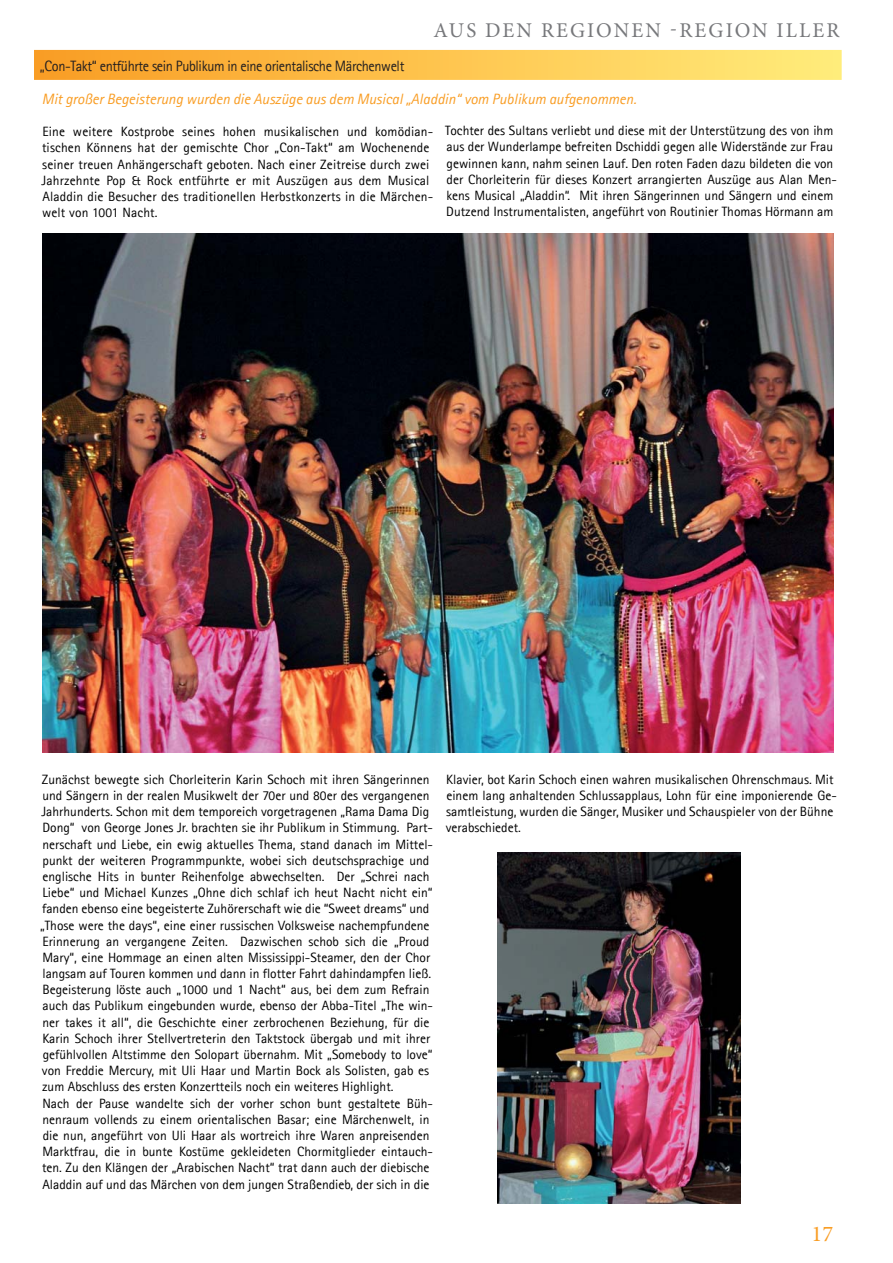
<style>
.page{position:relative;width:893px;height:1263px;background:#fff}
.page>*{position:absolute;margin:0;border:0;box-sizing:border-box;transform-origin:0 0}
.t1{font:22.5px "Minion Pro";color:#f99d24}
.t2{font:21px "Minion Pro";letter-spacing:.1em;color:#77787b}
.t3{font:italic 15px "Agfa Rotis Sans Serif";color:#f99d24}
.t4{font:15px "Agfa Rotis Sans Serif";letter-spacing:-.025em;color:#231f20;scale:.95 1}
.t5{font:13.5px/16.2px "Agfa Rotis Sans Serif";color:#000}
</style>
<div class="page">
<div style="left:34px;top:50px;width:808px;height:30px;background:linear-gradient(to right,#fa9c23,#ffed7b)"></div>
<img style="left:43px;top:234px;width:790px;height:519px">
<img style="left:497px;top:852px;width:243px;height:351px">
<h2 class="t2" style="left:433px;top:22px;width:407px">AUS DEN REGIONEN -REGION ILLER</h2>
<p class="t4" style="left:40px;top:57px;width:385px">„Con-Takt“ entführte sein Publikum in eine orientalische Märchenwelt</p>
<p class="t3" style="left:42px;top:90px;width:596px">Mit großer Begeisterung wurden die Auszüge aus dem Musical „Aladdin“ vom Publikum aufgenommen.</p>
<p class="t5" style="left:445px;top:122px;width:393px">Tochter des Sultans verliebt und diese mit der Unterstützung des von ihm aus der Wunderlampe befreiten Dschiddi gegen alle Widerstände zur Frau gewinnen kann, nahm seinen Lauf. Den roten Faden dazu bildeten die von der Chorleiterin für dieses Konzert arrangierten Auszüge aus Alan Men&shy;kens Musical „Aladdin“. Mit ihren Sängerinnen und Sängern und einem Dutzend Instrumentalisten, angeführt von Routinier Thomas Hörmann am</p>
<p class="t5" style="left:42px;top:123px;width:393px">Eine weitere Kostprobe seines hohen musikalischen und komödian&shy;tischen Könnens hat der gemischte Chor „Con-Takt“ am Wochenende seiner treuen Anhängerschaft geboten. Nach einer Zeitreise durch zwei Jahrzehnte Pop &amp; Rock entführte er mit Auszügen aus dem Musical Aladdin die Besucher des traditionellen Herbstkonzerts in die Märchen&shy;welt von 1001 Nacht.</p>
<p class="t5" style="left:40px;top:771px;width:395px">Zunächst bewegte sich Chorleiterin Karin Schoch mit ihren Sängerinnen und Sängern in der realen Musikwelt der 70er und 80er des vergangenen Jahrhunderts. Schon mit dem temporeich vorgetragenen „Rama Dama Dig Dong“ von George Jones Jr. brachten sie ihr Publikum in Stimmung. Part&shy;nerschaft und Liebe, ein ewig aktuelles Thema, stand danach im Mittel&shy;punkt der weiteren Programmpunkte, wobei sich deutschsprachige und englische Hits in bunter Reihenfolge abwechselten. Der „Schrei nach Liebe“ und Michael Kunzes „Ohne dich schlaf ich heut Nacht nicht ein“ fanden ebenso eine begeisterte Zuhörerschaft wie die “Sweet dreams“ und „Those were the days“, eine einer russischen Volksweise nachempfundene Erinnerung an vergangene Zeiten. Dazwischen schob sich die „Proud Mary“, eine Hommage an einen alten Mississippi-Steamer, den der Chor langsam auf Touren kommen und dann in flotter Fahrt dahindampfen ließ.<br>Begeisterung löste auch „1000 und 1 Nacht“ aus, bei dem zum Refrain auch das Publikum eingebunden wurde, ebenso der Abba-Titel „The win&shy;ner takes it all“, die Geschichte einer zerbrochenen Beziehung, für die Karin Schoch ihrer Stellvertreterin den Taktstock übergab und mit ihrer gefühlvollen Altstimme den Solopart übernahm. Mit „Somebody to love“ von Freddie Mercury, mit Uli Haar und Martin Bock als Solisten, gab es zum Abschluss des ersten Konzertteils noch ein weiteres Highlight.<br>Nach der Pause wandelte sich der vorher schon bunt gestaltete Büh&shy;nenraum vollends zu einem orientalischen Basar; eine Märchenwelt, in die nun, angeführt von Uli Haar als wortreich ihre Waren anpreisenden Marktfrau, die in bunte Kostüme gekleideten Chormitglieder eintauch&shy;ten. Zu den Klängen der „Arabischen Nacht“ trat dann auch der diebische Aladdin auf und das Märchen von dem jungen Straßendieb, der sich in die</p>
<p class="t5" style="left:446px;top:771px;width:393px">Klavier, bot Karin Schoch einen wahren musikalischen Ohrenschmaus. Mit einem lang anhaltenden Schlussapplaus, Lohn für eine imponierende Ge&shy;samtleistung, wurden die Sänger, Musiker und Schauspieler von der Bühne verabschiedet.</p>
<h1 class="t1" style="left:811px;top:1225px;width:23px">17</h1>
</div>
